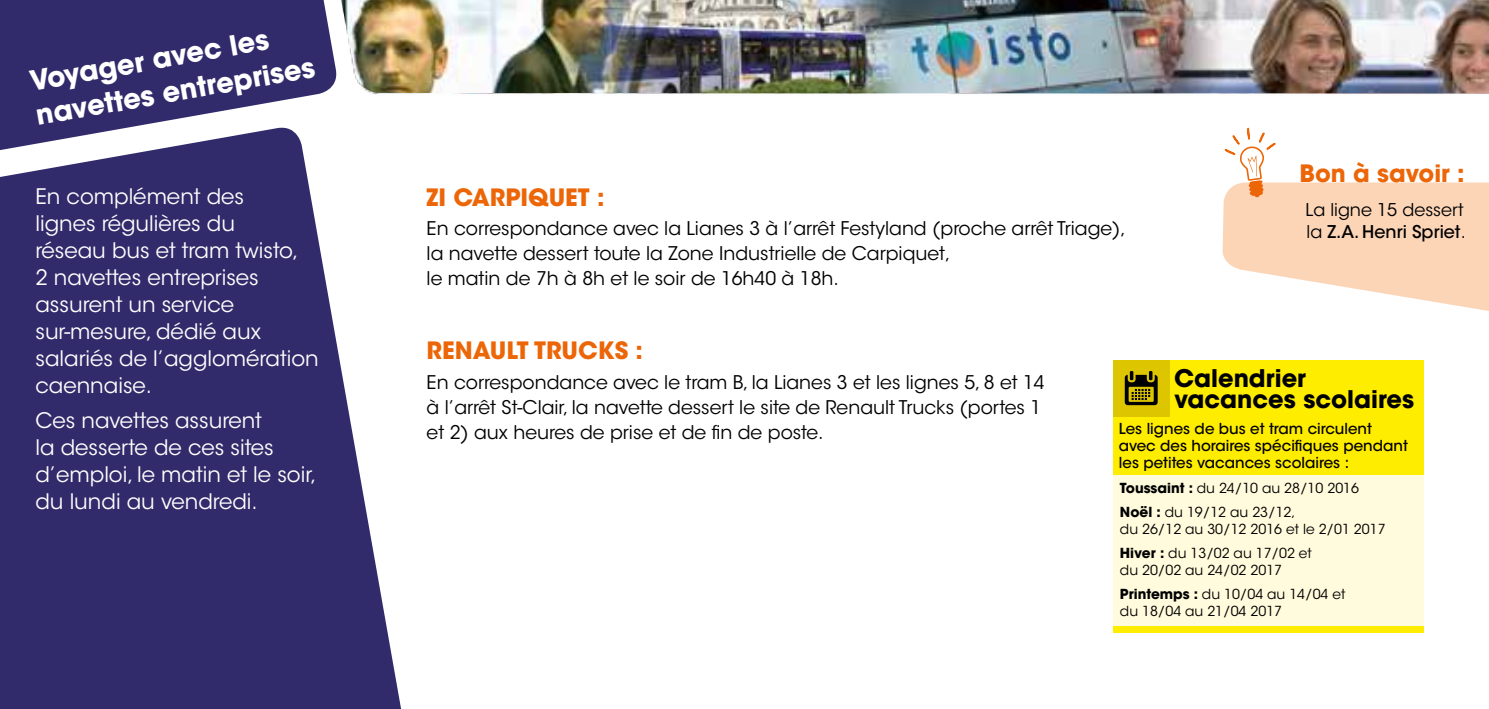
<style>
.page{position:relative;width:1489px;height:709px;background:#fff}
.page>*{position:absolute;margin:0;border:0;box-sizing:border-box;transform-origin:0 0}
.t1{font:700 27.5px/35px "ITC Avant Garde Std";color:#fff}
.t2{font:700 24.25px/21.2px "ITC Avant Garde Std";color:#000}
.t3{font:700 23.75px "ITC Avant Garde Std";color:#ec6608}
.t4{font:21.25px/27px "ITC Avant Garde Std";color:#fff}
.t5{font:18.75px/25px "ITC Avant Garde Std";color:#000}
.t6{font:17.5px/22.5px "ITC Avant Garde Std";color:#000}
.t7{font:500 15px/17px "ITC Avant Garde Std";color:#000}
.t8{font:13.75px/24px "ITC Avant Garde Std";color:#000}
.s1{font-weight:500}
.s2{font-weight:700}
</style>
<div class="page">
<svg style="left:0;top:0;width:334px;height:124px;background:#413c76"></svg>
<svg style="left:0;top:124px;width:401px;height:585px;fill:#312b6b"></svg>
<img style="left:341px;top:0;width:1147px;height:93px">
<svg style="left:1222px;top:182px;width:266px;height:129px;fill:#fcd5b7"></svg>
<svg style="left:1222px;top:127px;width:63px;height:70px"></svg>
<div style="left:1113px;top:473px;width:310px;height:156px;background:#fffbdc"></div>
<div style="left:1113px;top:360px;width:310px;height:115px;background:#ffed00"></div>
<div style="left:1113px;top:360px;width:56px;height:56px;background:#ddc600"></div>
<svg style="left:1124px;top:371px;width:33px;height:34px"></svg>
<div style="left:1113px;top:626px;width:310px;height:6px;background:#ffed00"></div>
<h1 class="t1" style="left:27px;top:64px;width:284px;rotate:-10deg">Voyager avec les navettes entreprises</h1>
<p class="t4" style="left:35px;top:183px;width:285px">En complément des<br>lignes régulières du<br>réseau bus et tram twisto,<br>2 navettes entreprises assurent un service sur-mesure, dédié aux salariés de l’agglomération caennaise.</p>
<p class="t4" style="left:35px;top:407px;width:283px">Ces navettes assurent<br>la desserte de ces sites d’emploi, le matin et le soir, du lundi au vendredi.</p>
<p class="t3" style="left:426px;top:182px;width:179px">ZI CARPIQUET :</p>
<p class="t5" style="left:426px;top:216px;width:700px">En correspondance avec la Lianes 3 à l’arrêt Festyland (proche arrêt Triage), la navette dessert toute la Zone Industrielle de Carpiquet,<br>le matin de 7h à 8h et le soir de 16h40 à 18h.</p>
<p class="t3" style="left:1299px;top:158px;width:166px">Bon à savoir :</p>
<p class="t6" style="left:1305px;top:198px;width:162px">La ligne 15 dessert la <span class="s1">Z.A. Henri Spriet</span>.</p>
<p class="t3" style="left:426px;top:335px;width:218px">RENAULT TRUCKS :</p>
<p class="t5" style="left:426px;top:370px;width:619px">En correspondance avec le tram B, la Lianes 3 et les lignes 5, 8 et 14 à l’arrêt St-Clair, la navette dessert le site de Renault Trucks (portes 1 et 2) aux heures de prise et de fin de poste.</p>
<p class="t2" style="left:1173px;top:367px;width:241px">Calendrier vacances scolaires</p>
<p class="t7" style="left:1118px;top:420px;width:290px">Les lignes de bus et tram circulent avec des horaires spécifiques pendant les petites vacances scolaires :</p>
<p class="t8" style="left:1119px;top:476px;width:241px"><span class="s2">Toussaint :</span> du 24/10 au 28/10 2016<br><span class="s2">Noël :</span> du 19/12 au 23/12,</p>
<p class="t8" style="left:1119px;top:517px;width:267px">du 26/12 au 30/12 2016 et le 2/01 2017<br><span class="s2">Hiver :</span> du 13/02 au 17/02 et</p>
<p class="t8" style="left:1119px;top:558px;width:227px">du 20/02 au 24/02 2017<br><span class="s2">Printemps :</span> du 10/04 au 14/04 et</p>
<p class="t8" style="left:1119px;top:599px;width:164px">du 18/04 au 21/04 2017</p>
</div>
